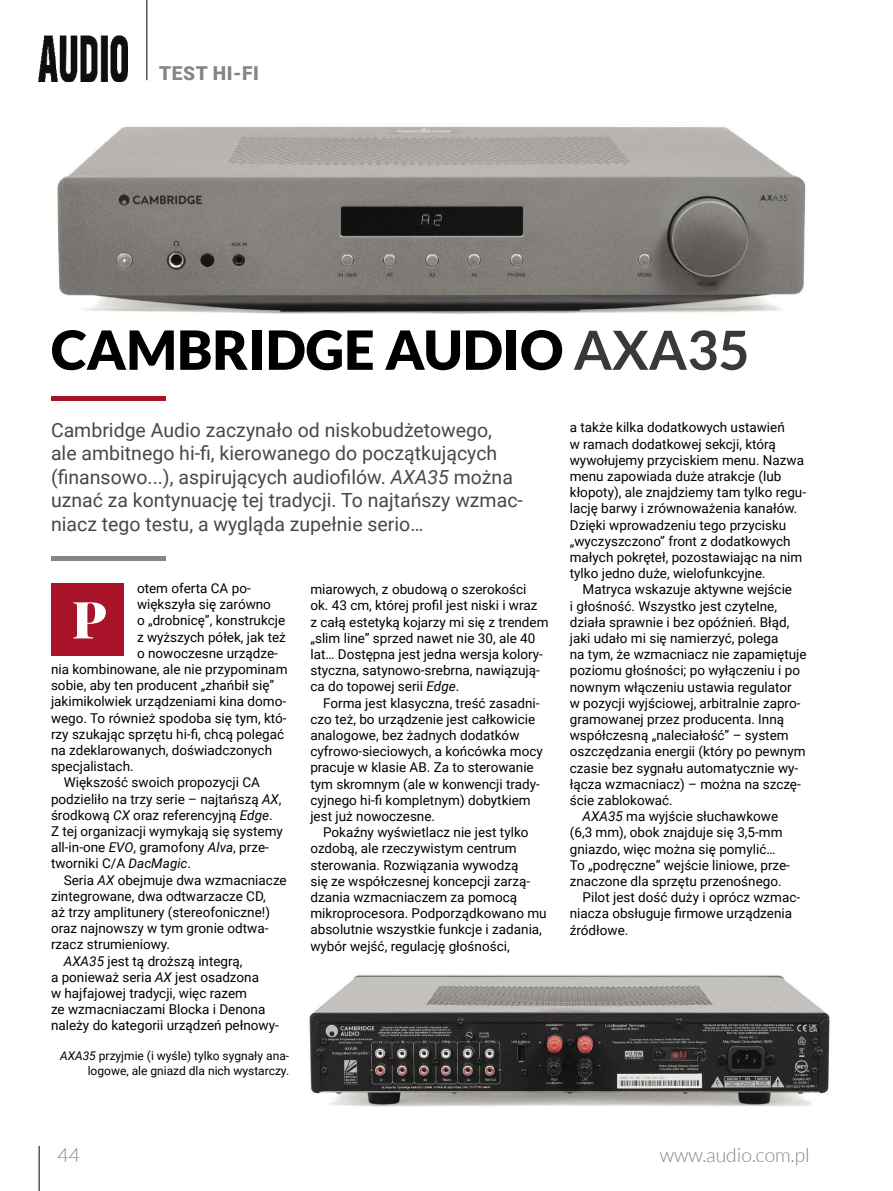
<style>
.page{position:relative;width:893px;height:1191px;background:#fff}
.page>*{position:absolute;margin:0;border:0;box-sizing:border-box;transform-origin:0 0}
.t1{font:900 54px "Lato";color:#000}
.t2{font:900 51.15px "Playfair Display";color:#fff}
.t3{font:19.5px/23.4px "Roboto";color:#484848}
.t4{font:300 19.5px "Lato";color:#858585}
.t5{font:900 19.2px "Roboto";letter-spacing:.035em;color:#858585}
.t6{font:13.5px/16.2px "Roboto";color:#000}
.t7{font:12px/14.4px "Roboto";color:#000;text-align:right}
.s1{font-weight:700;color:#393939}
.s2{font-style:italic}
</style>
<div class="page">
<hr style="left:147px;top:0;width:1px;height:80px;background:#000">
<img style="left:39px;top:35px;width:89px;height:46px">
<hr style="left:39px;top:1145px;width:1px;height:46px;background:#000">
<img style="left:57px;top:126px;width:749px;height:188px">
<img style="left:309px;top:974px;width:521px;height:133px">
<hr style="left:51px;top:556px;width:114px;height:4px;background:#858585">
<div style="left:51px;top:583px;width:73px;height:72px;background:#a9132a"></div>
<hr style="left:51px;top:396px;width:114px;height:4px;background:#a9132a">
<h3 class="t5" style="left:159px;top:60px;width:101px">TEST HI-FI</h3>
<h1 class="t1" style="left:51px;top:318px;width:700px">CAMBRIDGE AUDIO <span class="s1">AXA35</span></h1>
<p class="t3" style="left:51px;top:417px;width:473px">Cambridge Audio zaczynało od niskobudżetowego,<br>ale ambitnego hi-fi, kierowanego do początkujących (finansowo...), aspirujących audiofilów. <span class="s2">AXA35</span> można uznać za kontynuację tej tradycji. To najtańszy wzmac&shy;niacz tego testu, a wygląda zupełnie serio…</p>
<p class="t6" style="left:137px;top:579px;width:115px">otem oferta CA po-</p>
<p class="t6" style="left:137px;top:595px;width:135px">większyła się zarówno</p>
<p class="t6" style="left:137px;top:612px;width:150px">o „drobnicę”, konstrukcje</p>
<p class="t6" style="left:137px;top:628px;width:150px">z wyższych półek, jak też</p>
<p class="t6" style="left:137px;top:644px;width:142px">o nowoczesne urządze-</p>
<p class="t6" style="left:51px;top:660px;width:238px">nia kombinowane, ale nie przypominam</p>
<p class="t6" style="left:51px;top:676px;width:225px">sobie, aby ten producent „zhańbił się”</p>
<p class="t6" style="left:51px;top:693px;width:237px">jakimikolwiek urządzeniami kina domo-</p>
<p class="t6" style="left:51px;top:709px;width:237px">wego. To również spodoba się tym, któ-</p>
<p class="t6" style="left:51px;top:725px;width:235px">rzy szukając sprzętu hi-fi, chcą polegać</p>
<p class="t6" style="left:51px;top:741px;width:223px">na zdeklarowanych, doświadczonych</p>
<p class="t6" style="left:51px;top:757px;width:84px">specjalistach.</p>
<p class="t6" style="left:64px;top:774px;width:198px">Większość swoich propozycji CA</p>
<p class="t6" style="left:51px;top:790px;width:232px">podzieliło na trzy serie – najtańszą <span class="s2">AX</span>,</p>
<p class="t6" style="left:51px;top:806px;width:223px">środkową <span class="s2">CX</span> oraz referencyjną <span class="s2">Edge</span>.</p>
<p class="t6" style="left:51px;top:822px;width:233px">Z tej organizacji wymykają się systemy</p>
<p class="t6" style="left:51px;top:838px;width:219px">all-in-one <span class="s2">EVO</span>, gramofony <span class="s2">Alva</span>, prze-</p>
<p class="t6" style="left:51px;top:855px;width:142px">tworniki C/A <span class="s2">DacMagic</span>.</p>
<p class="t6" style="left:64px;top:871px;width:224px">Seria <span class="s2">AX</span> obejmuje dwa wzmacniacze</p>
<p class="t6" style="left:51px;top:887px;width:216px">zintegrowane, dwa odtwarzacze CD,</p>
<p class="t6" style="left:51px;top:903px;width:221px">aż trzy amplitunery (stereofoniczne!)</p>
<p class="t6" style="left:51px;top:919px;width:219px">oraz najnowszy w tym gronie odtwa-</p>
<p class="t6" style="left:51px;top:936px;width:121px">rzacz strumieniowy.</p>
<p class="t6" style="left:64px;top:952px;width:180px"><span class="s2">AXA35</span> jest tą droższą integrą,</p>
<p class="t6" style="left:51px;top:968px;width:210px">a ponieważ seria <span class="s2">AX</span> jest osadzona</p>
<p class="t6" style="left:51px;top:984px;width:198px">w hajfajowej tradycji, więc razem</p>
<p class="t6" style="left:51px;top:1000px;width:216px">ze wzmacniaczami Blocka i Denona</p>
<p class="t6" style="left:51px;top:1017px;width:229px">należy do kategorii urządzeń pełnowy-</p>
<h2 class="t2" style="left:72px;top:579px;width:36px">P</h2>
<p class="t7" style="left:60px;top:1048px;width:231px"><span class="s2">AXA35</span> przyjmie (i wyśle) tylko sygnały ana&shy;logowe, ale gniazd dla nich wystarczy.</p>
<p class="t6" style="left:310px;top:581px;width:240px">miarowych, z obudową o szerokości<br>ok. 43 cm, której profil jest niski i wraz<br>z całą estetyką kojarzy mi się z trendem „slim line” sprzed nawet nie 30, ale 40 lat… Dostępna jest jedna wersja kolory&shy;styczna, satynowo-srebrna, nawiązują&shy;ca do topowej serii <span class="s2">Edge</span>.</p>
<p class="t6" style="left:310px;top:694px;width:234px;text-indent:13px">Forma jest klasyczna, treść zasadni&shy;czo też, bo urządzenie jest całkowicie analogowe, bez żadnych dodatków cyfrowo-sieciowych, a końcówka mocy pracuje w klasie AB. Za to sterowanie tym skromnym (ale w konwencji trady&shy;cyjnego hi-fi kompletnym) dobytkiem jest już nowoczesne.</p>
<p class="t6" style="left:310px;top:824px;width:238px;text-indent:13px">Pokaźny wyświetlacz nie jest tylko ozdobą, ale rzeczywistym centrum sterowania. Rozwiązania wywodzą<br>się ze współczesnej koncepcji zarzą&shy;dzania wzmacniaczem za pomocą mikroprocesora. Podporządkowano mu absolutnie wszystkie funkcje i zadania, wybór wejść, regulację głośności,</p>
<p class="t6" style="left:570px;top:419px;width:238px">a także kilka dodatkowych ustawień<br>w ramach dodatkowej sekcji, którą wywołujemy przyciskiem menu. Nazwa menu zapowiada duże atrakcje (lub kłopoty), ale znajdziemy tam tylko regu&shy;lację barwy i zrównoważenia kanałów.<br>Dzięki wprowadzeniu tego przycisku „wyczyszczono” front z dodatkowych małych pokręteł, pozostawiając na nim tylko jedno duże, wielofunkcyjne.</p>
<p class="t6" style="left:583px;top:581px;width:211px">Matryca wskazuje aktywne wejście</p>
<p class="t6" style="left:570px;top:597px;width:209px">i głośność. Wszystko jest czytelne,</p>
<p class="t6" style="left:570px;top:613px;width:221px">działa sprawnie i bez opóźnień. Błąd,</p>
<p class="t6" style="left:570px;top:629px;width:210px">jaki udało mi się namierzyć, polega</p>
<p class="t6" style="left:570px;top:646px;width:238px">na tym, że wzmacniacz nie zapamiętuje</p>
<p class="t6" style="left:570px;top:662px;width:232px">poziomu głośności; po wyłączeniu i po</p>
<p class="t6" style="left:570px;top:678px;width:223px">nownym włączeniu ustawia regulator</p>
<p class="t6" style="left:570px;top:694px;width:232px">w pozycji wyjściowej, arbitralnie zapro-</p>
<p class="t6" style="left:570px;top:710px;width:216px">gramowanej przez producenta. Inną</p>
<p class="t6" style="left:570px;top:727px;width:220px">współczesną „naleciałość” – system</p>
<p class="t6" style="left:570px;top:743px;width:237px">oszczędzania energii (który po pewnym</p>
<p class="t6" style="left:570px;top:759px;width:230px">czasie bez sygnału automatycznie wy-</p>
<p class="t6" style="left:570px;top:775px;width:233px">łącza wzmacniacz) – można na szczę-</p>
<p class="t6" style="left:570px;top:791px;width:105px">ście zablokować.</p>
<p class="t6" style="left:583px;top:808px;width:197px"><span class="s2">AXA35</span> ma wyjście słuchawkowe</p>
<p class="t6" style="left:570px;top:824px;width:214px">(6,3 mm), obok znajduje się 3,5-mm</p>
<p class="t6" style="left:570px;top:840px;width:207px">gniazdo, więc można się pomylić…</p>
<p class="t6" style="left:570px;top:856px;width:222px">To „podręczne” wejście liniowe, prze-</p>
<p class="t6" style="left:570px;top:872px;width:213px">znaczone dla sprzętu przenośnego.</p>
<p class="t6" style="left:583px;top:889px;width:219px">Pilot jest dość duży i oprócz wzmac-</p>
<p class="t6" style="left:570px;top:905px;width:224px">niacza obsługuje firmowe urządzenia</p>
<p class="t6" style="left:570px;top:921px;width:60px">źródłowe.</p>
<h3 class="t4" style="left:57px;top:1144px;width:24px">44</h3>
<h3 class="t4" style="left:660px;top:1144px;width:151px">www.audio.com.pl</h3>
</div>
